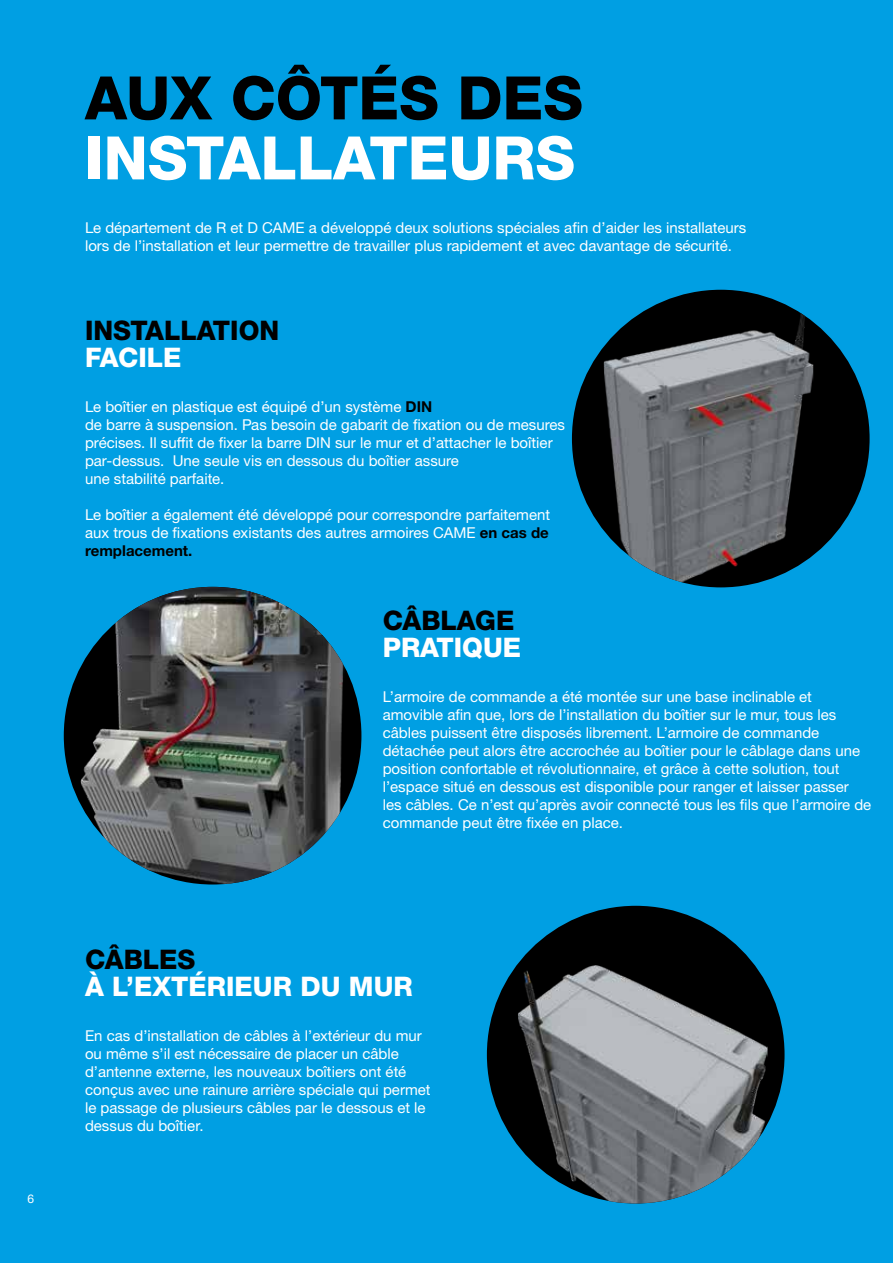
<style>
.page{position:relative;width:893px;height:1263px;background:#009fe3}
.page>*{position:absolute;margin:0;border:0;box-sizing:border-box;transform-origin:0 0}
.t1{font:800 60px "Helvetica Neue LTW1 G";color:#fff}
.t2{font:800 60px "Helvetica Neue LTW1 G";color:#000}
.t3{font:800 27px "Helvetica Neue LTW1 G";color:#fff}
.t4{font:800 27px "Helvetica Neue LTW1 G";color:#000}
.t5{font:15px/18px "Helvetica Neue LTW1 G";color:#fff}
.t6{font:12px "Helvetica Neue LTW1 G";color:#fff}
.s1{font-weight:700;color:#000}
</style>
<div class="page">
<div style="left:572px;top:290px;width:298px;height:297px;background:#000;border-radius:50%"></div>
<img style="left:604px;top:299px;width:209px;height:288px">
<div style="left:64px;top:587px;width:297px;height:297px;background:#000;border-radius:50%"></div>
<img style="left:81px;top:587px;width:263px;height:297px">
<div style="left:487px;top:906px;width:297px;height:297px;background:#000;border-radius:50%"></div>
<img style="left:518px;top:965px;width:249px;height:238px">
<p class="t6" style="left:28px;top:1192px;width:8px">6</p>
<h1 class="t2" style="left:85px;top:62px;width:499px">AUX CÔTÉS DES</h1>
<h1 class="t1" style="left:85px;top:122px;width:491px">INSTALLATEURS</h1>
<p class="t5" style="left:85px;top:218px;width:663px">Le département de R et D CAME a développé deux solutions spéciales afin d’aider les installateurs lors de l’installation et leur permettre de travailler plus rapidement et avec davantage de sécurité.</p>
<h2 class="t4" style="left:85px;top:315px;width:196px">INSTALLATION</h2>
<h2 class="t3" style="left:85px;top:342px;width:98px">FACILE</h2>
<p class="t5" style="left:85px;top:398px;width:481px">Le boîtier en plastique est équipé d’un système <span class="s1">DIN<br></span>de barre à suspension. Pas besoin de gabarit de fixation ou de mesures précises. Il suffit de fixer la barre DIN sur le mur et d’attacher le boîtier par-dessus. Une seule vis en dessous du boîtier assure<br>une stabilité parfaite.</p>
<p class="t5" style="left:85px;top:506px;width:467px;text-align:justify">Le boîtier a également été développé pour correspondre parfaitement aux trous de fixations existants des autres armoires CAME <span class="s1">en cas de remplacement.</span></p>
<h2 class="t4" style="left:383px;top:605px;width:133px">CÂBLAGE</h2>
<h2 class="t3" style="left:383px;top:632px;width:140px">PRATIQUE</h2>
<p class="t5" style="left:383px;top:688px;width:490px">L’armoire de commande a été montée sur une base inclinable et amovible afin que, lors de l’installation du boîtier sur le mur, tous les câbles puissent être disposés librement. L’armoire de commande détachée peut alors être accrochée au boîtier pour le câblage dans une position confortable et révolutionnaire, et grâce à cette solution, tout l’espace situé en dessous est disponible pour ranger et laisser passer les câbles. Ce n’est qu’après avoir connecté tous les fils que l’armoire de commande peut être fixée en place.</p>
<h2 class="t4" style="left:85px;top:943px;width:112px">CÂBLES</h2>
<h2 class="t3" style="left:85px;top:970px;width:329px">À L’EXTÉRIEUR DU MUR</h2>
<p class="t5" style="left:85px;top:1026px;width:347px">En cas d’installation de câbles à l’extérieur du mur ou même s’il est nécessaire de placer un câble d’antenne externe, les nouveaux boîtiers ont été conçus avec une rainure arrière spéciale qui permet le passage de plusieurs câbles par le dessous et le dessus du boîtier.</p>
</div>
